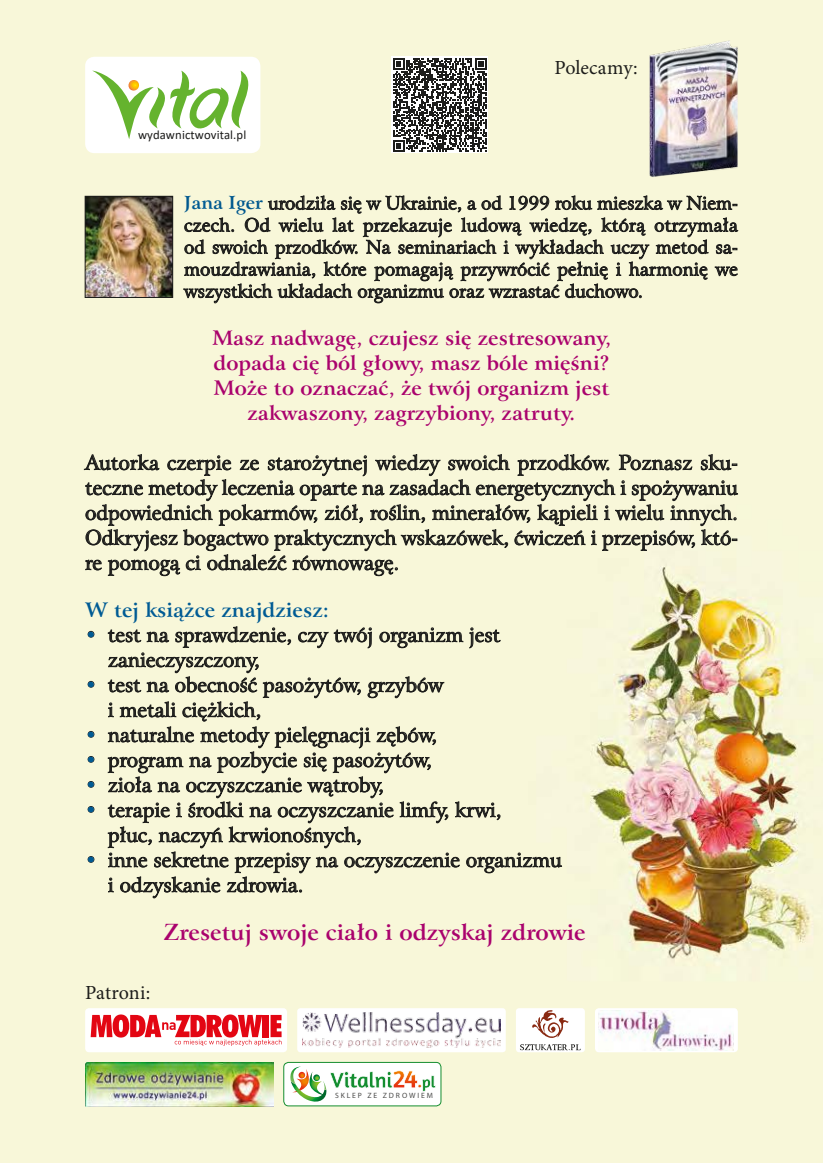
<style>
.page{position:relative;width:823px;height:1163px;background:#fff}
.page>*{position:absolute;margin:0;border:0;box-sizing:border-box;transform-origin:0 0}
.t1{font:700 22px "Arrus EU";color:#aa026d}
.t2{font:20px/25px "Arrus EU";color:#1d1d1b}
.t3{font:700 20px/25px "Arrus EU";color:#aa026d;text-align:center}
.t4{font:700 20px "Arrus EU";color:#005b94}
.t5{font:20px "Minion Pro";letter-spacing:-.005em;color:#1d1d1b}
.t6{font:18px/22px "Arrus EU";color:#1d1d1b;text-align:justify}
.t7{font:12.8px "Calibri";letter-spacing:.01em;color:#1c1c1b}
.t8{font:7.6px "Myriad Pro";letter-spacing:.25em;color:#4a4a49}
.s1{font-weight:700;color:#00588e}
.s2{font-weight:700;color:#005b94}
</style>
<div class="page">
<img style="left:0;top:0;width:822px;height:1162px">
<svg style="left:391px;top:57px;width:97px;height:96px"></svg>
<svg style="left:393px;top:58px;width:93px;height:94px"></svg>
<div style="left:85px;top:57px;width:175px;height:96px;background:#fff;border-radius:9px"></div>
<svg style="left:93px;top:71px;width:155px;height:68px"></svg>
<img style="left:85px;top:1061px;width:188px;height:44px">
<div style="left:283px;top:1062px;width:157px;height:43px;background:#fff;border-radius:5px"></div>
<div style="left:283px;top:1061px;width:158px;height:44px;border:1px solid #158e30;border-radius:5px"></div>
<svg style="left:286px;top:1066px;width:152px;height:38px"></svg>
<svg style="left:183px;top:194px;width:554px;height:109px;background:#cbcab2"></svg>
<svg style="left:84px;top:453px;width:653px;height:123px;background:#cfceb5"></svg>
<svg style="left:88px;top:631px;width:6px;height:6px"></svg>
<svg style="left:88px;top:681px;width:6px;height:6px"></svg>
<svg style="left:88px;top:731px;width:6px;height:6px"></svg>
<svg style="left:88px;top:756px;width:6px;height:6px"></svg>
<svg style="left:88px;top:781px;width:6px;height:6px"></svg>
<svg style="left:88px;top:806px;width:6px;height:6px"></svg>
<svg style="left:88px;top:856px;width:6px;height:6px"></svg>
<svg style="left:108px;top:626px;width:453px;height:272px;background:#dbdabf"></svg>
<div style="left:515px;top:1007px;width:69px;height:45px;background:#fff;border-radius:3px"></div>
<svg style="left:532px;top:1010px;width:36px;height:27px"></svg>
<svg style="left:520px;top:1044px;width:60px;height:6px"></svg>
<div style="left:85px;top:1007px;width:202px;height:45px;background:#fff;border-radius:4px"></div>
<svg style="left:91px;top:1014px;width:190px;height:31px"></svg>
<div style="left:594px;top:1007px;width:143px;height:45px;background:#fff;border-radius:4px"></div>
<img style="left:598px;top:1010px;width:134px;height:40px">
<div style="left:297px;top:1007px;width:208px;height:45px;background:#fff;border-radius:3px"></div>
<img style="left:302px;top:1012px;width:198px;height:35px">
<img style="left:624px;top:17px;width:135px;height:180px">
<img style="left:87px;top:198px;width:84px;height:97px">
<div style="left:85px;top:196px;width:88px;height:101px;border:1px solid #1d1d1b"></div>
<p class="t7" style="left:138px;top:126px;width:110px">wydawnictwovital.pl</p>
<p class="t5" style="left:554px;top:54px;width:84px">Polecamy:</p>
<p class="t6" style="left:184px;top:192px;width:555px"><span class="s1">J</span><span class="s2">an</span><span class="s1">a Iger</span> urodziła się w Ukrainie, a od 1999 roku mieszka w Niem&shy;czech. Od wielu lat przekazuje ludową wiedzę, którą otrzymała od swoich przodków. Na seminariach i wykładach uczy metod sa&shy;mouzdrawiania, które pomagają przywrócić pełnię i harmonię we wszystkich układach organizmu oraz wzrastać duchowo.</p>
<p class="t3" style="left:212px;top:325px;width:400px">Masz nadwagę, czujesz się zestresowany, dopada cię ból głowy, masz bóle mięśni?<br>Może to oznaczać, że twój organizm jest zakwaszony, zagrzybiony, zatruty.</p>
<p class="t2" style="left:85px;top:450px;width:653px;text-align:justify">Autorka czerpie ze starożytnej wiedzy swoich przodków. Poznasz sku&shy;teczne metody leczenia oparte na zasadach energetycznych i spożywaniu odpowiednich pokarmów, ziół, roślin, minerałów, kąpieli i wielu innych.<br>Odkryjesz bogactwo praktycznych wskazówek, ćwiczeń i przepisów, któ&shy;re pomogą ci odnaleźć równowagę.</p>
<p class="t4" style="left:85px;top:597px;width:245px">W tej książce znajdziesz:</p>
<p class="t2" style="left:108px;top:622px;width:393px;text-indent:-23px"><span class="s2">•</span> test na sprawdzenie, czy twój organizm jest zanieczyszczony,</p>
<p class="t2" style="left:108px;top:672px;width:336px;text-indent:-23px"><span class="s2">•</span> test na obecność pasożytów, grzybów i metali ciężkich,</p>
<p class="t2" style="left:85px;top:722px;width:353px"><span class="s2">•</span> naturalne metody pielęgnacji zębów,</p>
<p class="t2" style="left:85px;top:747px;width:348px"><span class="s2">•</span> program na pozbycie się pasożytów,</p>
<p class="t2" style="left:85px;top:772px;width:300px"><span class="s2">•</span> zioła na oczyszczanie wątroby,</p>
<p class="t2" style="left:108px;top:797px;width:395px;text-indent:-23px"><span class="s2">•</span> terapie i środki na oczyszczanie limfy, krwi, płuc, naczyń krwionośnych,</p>
<p class="t2" style="left:108px;top:847px;width:455px;text-indent:-23px"><span class="s2">•</span> inne sekretne przepisy na oczyszczenie organizmu i odzyskanie zdrowia.</p>
<p class="t1" style="left:163px;top:918px;width:423px">Zresetuj swoje ciało i odzyskaj zdrowie</p>
<p class="t5" style="left:85px;top:979px;width:67px">Patroni:</p>
<p class="t8" style="left:335px;top:1090px;width:99px">SKLEP ZE ZDROWIEM</p>
</div>
